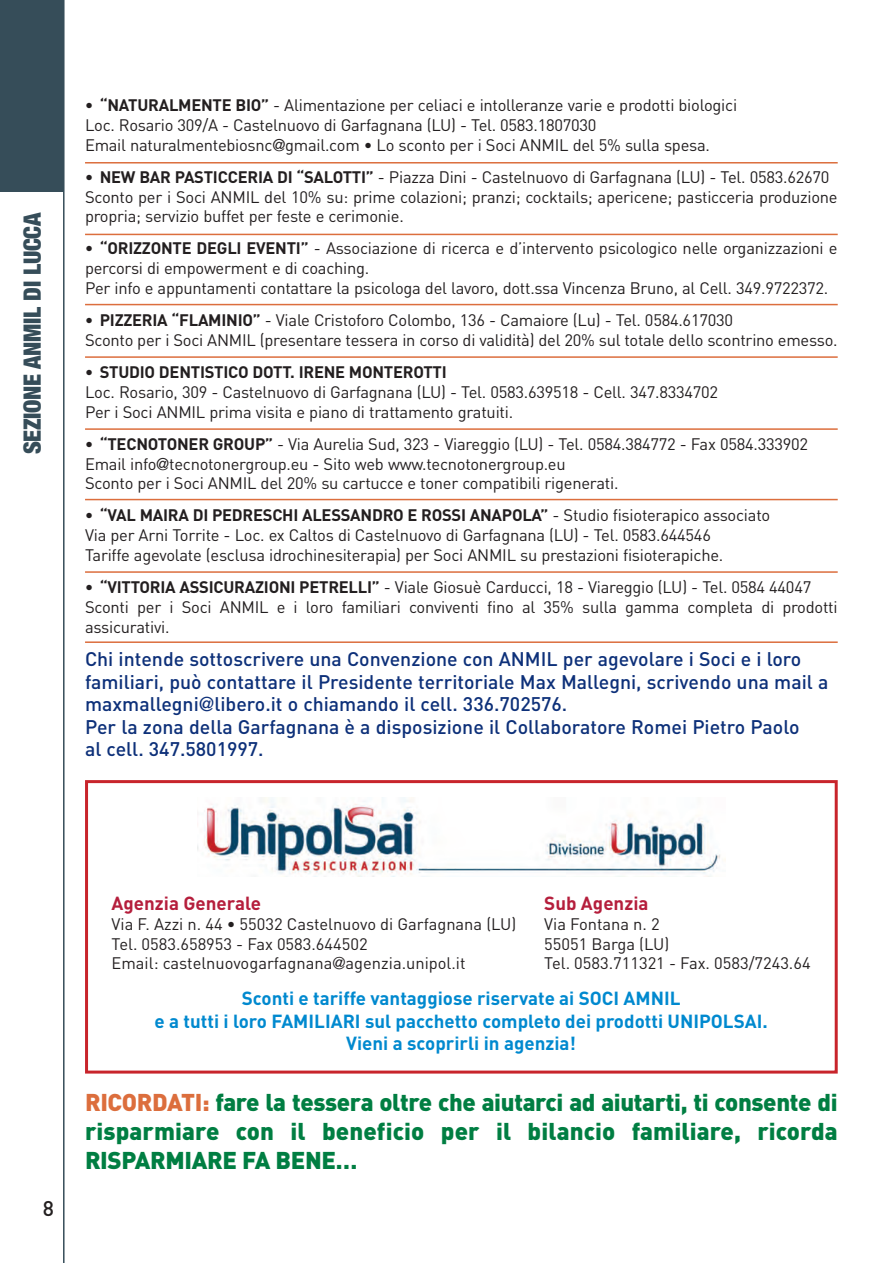
<style>
.page{position:relative;width:893px;height:1263px;background:#fff}
.page>*{position:absolute;margin:0;border:0;box-sizing:border-box;transform-origin:0 0}
.t1{font:900 24px/28.8px "DIN";letter-spacing:.005em;color:#007e42;text-align:justify}
.t2{font:900 condensed 24px "Helvetica Neue";letter-spacing:-.01em;color:#364d59}
.t3{font:500 21px "DIN";color:#231f20}
.t4{font:500 19.5px/22.5px "DIN";color:#0d3079}
.t5{font:700 18.75px "DIN";color:#0089cf}
.t6{font:700 18.75px "DIN";color:#b51e3c}
.t7{font:16.5px/19.8px "DIN";letter-spacing:-.015em;color:#231f20}
.t8{font:700 16.5px "DIN";letter-spacing:-.015em;color:#231f20}
.s1{font-weight:700}
.s2{font-family:"Helvetica Neue"}
.s3{font-weight:400}
.s4{font-family:"Helvetica";font-weight:300}
.s5{color:#dc6e3d}
</style>
<div class="page">
<div style="left:0;top:0;width:64px;height:191px;background:#364d59"></div>
<hr style="left:63px;top:0;width:2px;height:1263px;background:#364d59">
<img style="left:197px;top:797px;width:528px;height:80px">
<div style="left:85px;top:780px;width:753px;height:293px;border:3px solid #c8242b"></div>
<hr style="left:85px;top:499px;width:753px;height:1px;background:#dc6e3d">
<hr style="left:85px;top:641px;width:753px;height:2px;background:#dc6e3d">
<hr style="left:85px;top:571px;width:753px;height:2px;background:#dc6e3d">
<hr style="left:85px;top:428px;width:753px;height:2px;background:#dc6e3d">
<hr style="left:85px;top:356px;width:753px;height:2px;background:#dc6e3d">
<hr style="left:85px;top:304px;width:753px;height:1px;background:#dc6e3d">
<hr style="left:85px;top:234px;width:753px;height:1px;background:#dc6e3d">
<hr style="left:85px;top:162px;width:753px;height:2px;background:#dc6e3d">
<p class="t2" style="left:19px;top:454px;width:243px;rotate:-90deg">SEZIONE ANMIL DI LUCCA</p>
<p class="t7" style="left:85px;top:97px;width:654px"><span class="s1">• “NATURALMENTE BIO”</span> - Alimentazione per celiaci e intolleranze varie e prodotti biologici</p>
<p class="t7" style="left:85px;top:117px;width:513px">Loc. Rosario 309/A - Castelnuovo di Garfagnana (LU) - Tel. 0583.1807030</p>
<p class="t7" style="left:85px;top:137px;width:626px">Email naturalmentebiosnc<span class="s2">@</span>gmail.com • Lo sconto per i Soci ANMIL del 5% sulla spesa.</p>
<p class="t7" style="left:85px;top:169px;width:746px"><span class="s1">• NEW BAR PASTICCERIA DI “SALOTTI”</span> - Piazza Dini - Castelnuovo di Garfagnana (LU) - Tel. 0583.62670</p>
<p class="t7" style="left:85px;top:189px;width:754px">Sconto per i Soci ANMIL del 10% su: prime colazioni; pranzi; cocktails; apericene; pasticceria produzione propria; servizio buffet per feste e cerimonie.</p>
<p class="t7" style="left:85px;top:241px;width:754px"><span class="s1">• “ORIZZONTE DEGLI EVENTI”</span> - Associazione di ricerca e d’intervento psicologico nelle organizzazioni e percorsi di empowerment e di coaching.</p>
<p class="t7" style="left:85px;top:280px;width:745px">Per info e appuntamenti contattare la psicologa del lavoro, dott.ssa Vincenza Bruno, al Cell. 349.9722372.</p>
<p class="t7" style="left:85px;top:312px;width:649px"><span class="s1">• PIZZERIA “FLAMINIO”</span> - Viale Cristoforo Colombo, 136 - Camaiore (Lu) - Tel. 0584.617030</p>
<p class="t7" style="left:85px;top:332px;width:754px">Sconto per i Soci ANMIL (presentare tessera in corso di validità) del 20% sul totale dello scontrino emesso.</p>
<p class="t8" style="left:85px;top:366px;width:363px">• STUDIO DENTISTICO DOTT. IRENE MONTEROTTI</p>
<p class="t7" style="left:85px;top:384px;width:635px">Loc. Rosario, 309 - Castelnuovo di Garfagnana (LU) - Tel. 0583.639518 - Cell. 347.8334702</p>
<p class="t7" style="left:85px;top:404px;width:430px">Per i Soci ANMIL prima visita e piano di trattamento gratuiti.</p>
<p class="t7" style="left:85px;top:436px;width:725px"><span class="s1">• “TECNOTONER GROUP”</span> - Via Aurelia Sud, 323 - Viareggio (LU) - Tel. 0584.384772 - Fax 0584.333902</p>
<p class="t7" style="left:85px;top:456px;width:482px">Email info<span class="s2">@</span>tecnotonergroup.eu - Sito web www.tecnotonergroup.eu</p>
<p class="t7" style="left:85px;top:475px;width:535px">Sconto per i Soci ANMIL del 20% su cartucce e toner compatibili rigenerati.</p>
<p class="t8" style="left:85px;top:510px;width:687px">• “VAL MAIRA DI PEDRESCHI ALESSANDRO E ROSSI ANAPOLA” <span class="s3">- Studio fisioterapico associato</span></p>
<p class="t7" style="left:85px;top:527px;width:627px">Via per Arni Torrite - Loc. ex Caltos di Castelnuovo di Garfagnana (LU) - Tel. 0583.644546</p>
<p class="t7" style="left:85px;top:547px;width:640px">Tariffe agevolate (esclusa idrochinesiterapia) per Soci ANMIL su prestazioni fisioterapiche.</p>
<p class="t7" style="left:85px;top:579px;width:728px"><span class="s1">• “VITTORIA ASSICURAZIONI PETRELLI”</span> - Viale Giosuè Carducci, 18 - Viareggio (LU) - Tel. 0584 44047</p>
<p class="t7" style="left:85px;top:599px;width:754px">Sconti per i Soci ANMIL e i loro familiari conviventi fino al 35% sulla gamma completa di prodotti assicurativi.</p>
<p class="t4" style="left:85px;top:650px;width:745px">Chi intende sottoscrivere una Convenzione con ANMIL per agevolare i Soci e i loro familiari, può contattare il Presidente territoriale Max Mallegni, scrivendo una mail a maxmallegni<span class="s2">@</span>libero.it o chiamando il cell. 336.702576.</p>
<p class="t4" style="left:85px;top:718px;width:716px">Per la zona della Garfagnana è a disposizione il Collaboratore Romei Pietro Paolo</p>
<p class="t4" style="left:85px;top:740px;width:180px">al cell. 347.5801997.</p>
<p class="t3" style="left:43px;top:1201px;width:13px">8</p>
<p class="t6" style="left:112px;top:896px;width:151px">Agenzia Generale</p>
<p class="t7" style="left:112px;top:916px;width:406px">Via F. Azzi n. 44 • 55032 Castelnuovo di Garfagnana (LU)<br>Tel. 0583.658953 - Fax 0583.644502</p>
<p class="t7" style="left:112px;top:955px;width:356px">Email: castelnuovogarfagnana<span class="s4">@</span>agenzia.unipol.it</p>
<p class="t6" style="left:544px;top:896px;width:106px">Sub Agenzia</p>
<p class="t7" style="left:544px;top:916px;width:268px">Via Fontana n. 2<br>55051 Barga (LU)<br>Tel. 0583.711321 - Fax. 0583/7243.64</p>
<p class="t5" style="left:242px;top:992px;width:440px">Sconti e tariffe vantaggiose riservate ai SOCI AMNIL</p>
<p class="t5" style="left:154px;top:1014px;width:615px">e a tutti i loro FAMILIARI sul pacchetto completo dei prodotti UNIPOLSAI.</p>
<p class="t5" style="left:346px;top:1037px;width:231px">Vieni a scoprirli in agenzia!</p>
<p class="t1" style="left:85px;top:1089px;width:754px"><span class="s5">RICORDATI:</span> fare la tessera oltre che aiutarci ad aiutarti, ti consente di risparmiare con il beneficio per il bilancio familiare, ricorda RISPARMIARE FA BENE…</p>
</div>
